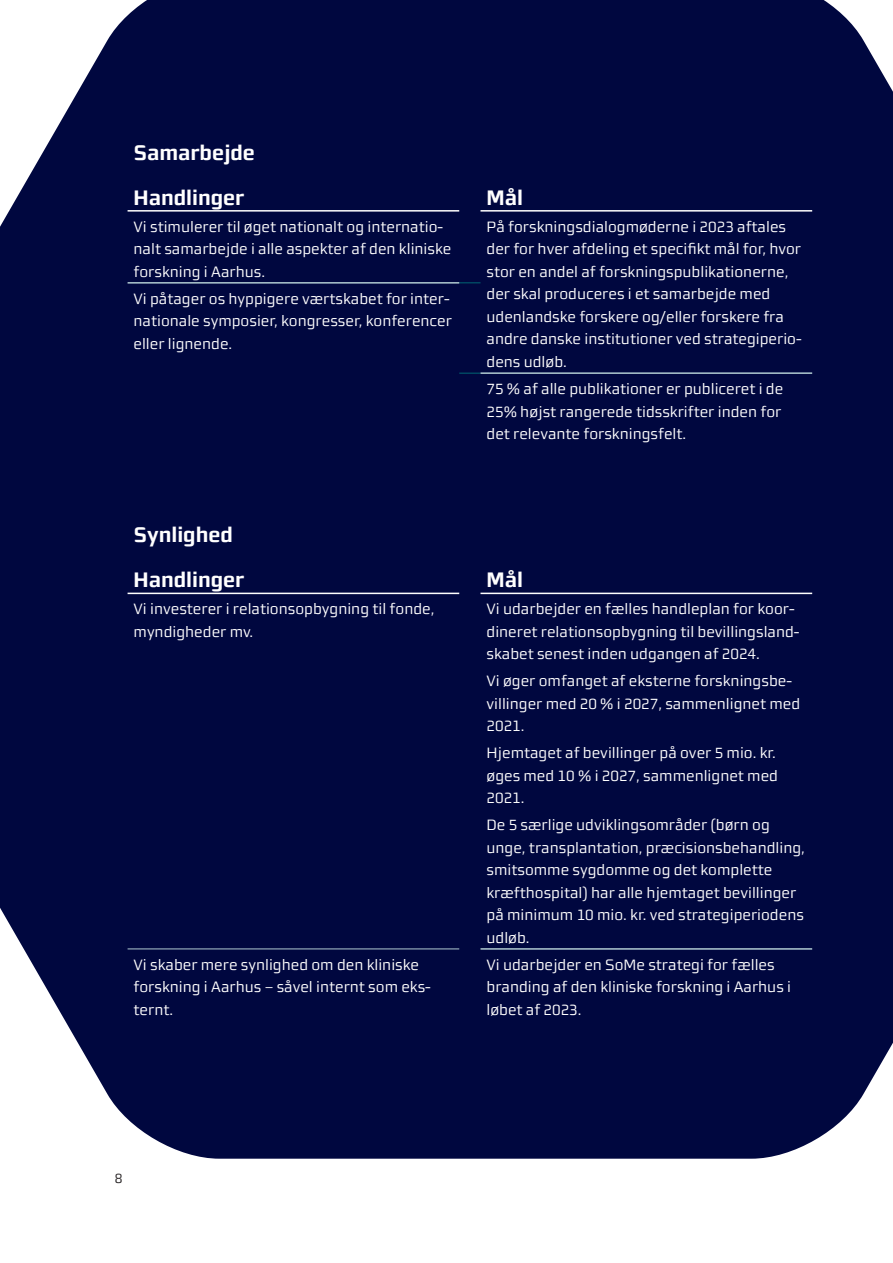
<style>
.page{position:relative;width:893px;height:1263px;background:#fff}
.page>*{position:absolute;margin:0;border:0;box-sizing:border-box;transform-origin:0 0}
.bt{font:700 21px "midtsans";color:#fff}
.celle_bt{font:15px/22.5px "midtsans";color:#fff}
.bt-2{font:15px/22.5px "midtsans";color:#fff}
.t1{font:13.5px "midtsans";color:#231f20}
</style>
<div class="page">
<div style="left:0;top:0;width:893px;height:1159px;background:#00073f"></div>
<svg style="left:459px;top:282px;width:21px;height:1px"></svg>
<svg style="left:459px;top:373px;width:21px;height:1px"></svg>
<hr style="left:128px;top:210px;width:331px;height:2px;background:#fff">
<hr style="left:480px;top:210px;width:332px;height:2px;background:#fff">
<hr style="left:128px;top:282px;width:331px;height:2px;background:#b0cad1">
<hr style="left:480px;top:372px;width:332px;height:2px;background:#b0cad1">
<hr style="left:128px;top:593px;width:331px;height:1px;background:#fff">
<hr style="left:480px;top:593px;width:332px;height:1px;background:#fff">
<hr style="left:128px;top:948px;width:331px;height:1px;background:#b0cad1">
<hr style="left:480px;top:948px;width:332px;height:2px;background:#b0cad1">
<p class="bt" style="left:134px;top:140px;width:123px">Samarbejde</p>
<p class="bt" style="left:134px;top:185px;width:112px">Handlinger</p>
<p class="bt" style="left:486px;top:185px;width:38px">Mål</p>
<p class="celle_bt" style="left:134px;top:215px;width:319px">Vi stimulerer til øget nationalt og internatio&shy;nalt samarbejde i alle aspekter af den kliniske forskning i Aarhus.</p>
<p class="celle_bt" style="left:486px;top:215px;width:317px">På forskningsdialogmøderne i 2023 aftales der for hver afdeling et specifikt mål for, hvor stor en andel af forskningspublikationerne, der skal produceres i et samarbejde med udenlandske forskere og/eller forskere fra andre danske institutioner ved strategiperio&shy;dens udløb.</p>
<p class="celle_bt" style="left:134px;top:287px;width:320px">Vi påtager os hyppigere værtskabet for inter&shy;nationale symposier, kongresser, konferencer eller lignende.</p>
<p class="celle_bt" style="left:486px;top:378px;width:298px">75 % af alle publikationer er publiceret i de<br>25% højst rangerede tidsskrifter inden for det relevante forskningsfelt.</p>
<p class="bt" style="left:134px;top:523px;width:101px">Synlighed</p>
<p class="bt" style="left:134px;top:568px;width:112px">Handlinger</p>
<p class="bt" style="left:486px;top:568px;width:38px">Mål</p>
<p class="celle_bt" style="left:134px;top:598px;width:302px">Vi investerer i relationsopbygning til fonde, myndigheder mv.</p>
<p class="celle_bt" style="left:486px;top:598px;width:315px">Vi udarbejder en fælles handleplan for koor&shy;dineret relationsopbygning til bevillingsland&shy;skabet senest inden udgangen af 2024.</p>
<p class="celle_bt" style="left:486px;top:670px;width:315px">Vi øger omfanget af eksterne forskningsbe&shy;villinger med 20 % i 2027, sammenlignet med<br>2021.</p>
<p class="celle_bt" style="left:486px;top:742px;width:293px">Hjemtaget af bevillinger på over 5 mio. kr. øges med 10 % i 2027, sammenlignet med<br>2021.</p>
<p class="celle_bt" style="left:486px;top:814px;width:320px">De 5 særlige udviklingsområder (børn og unge, transplantation, præcisionsbehandling, smitsomme sygdomme og det komplette kræfthospital) har alle hjemtaget bevillinger på minimum 10 mio. kr. ved strategiperiodens udløb.</p>
<p class="celle_bt" style="left:134px;top:953px;width:299px">Vi skaber mere synlighed om den kliniske forskning i Aarhus – såvel internt som eks&shy;ternt.</p>
<p class="bt-2" style="left:486px;top:953px;width:306px">Vi udarbejder en SoMe strategi for fælles branding af den kliniske forskning i Aarhus i løbet af 2023.</p>
<p class="t1" style="left:115px;top:1170px;width:9px">8</p>
</div>
